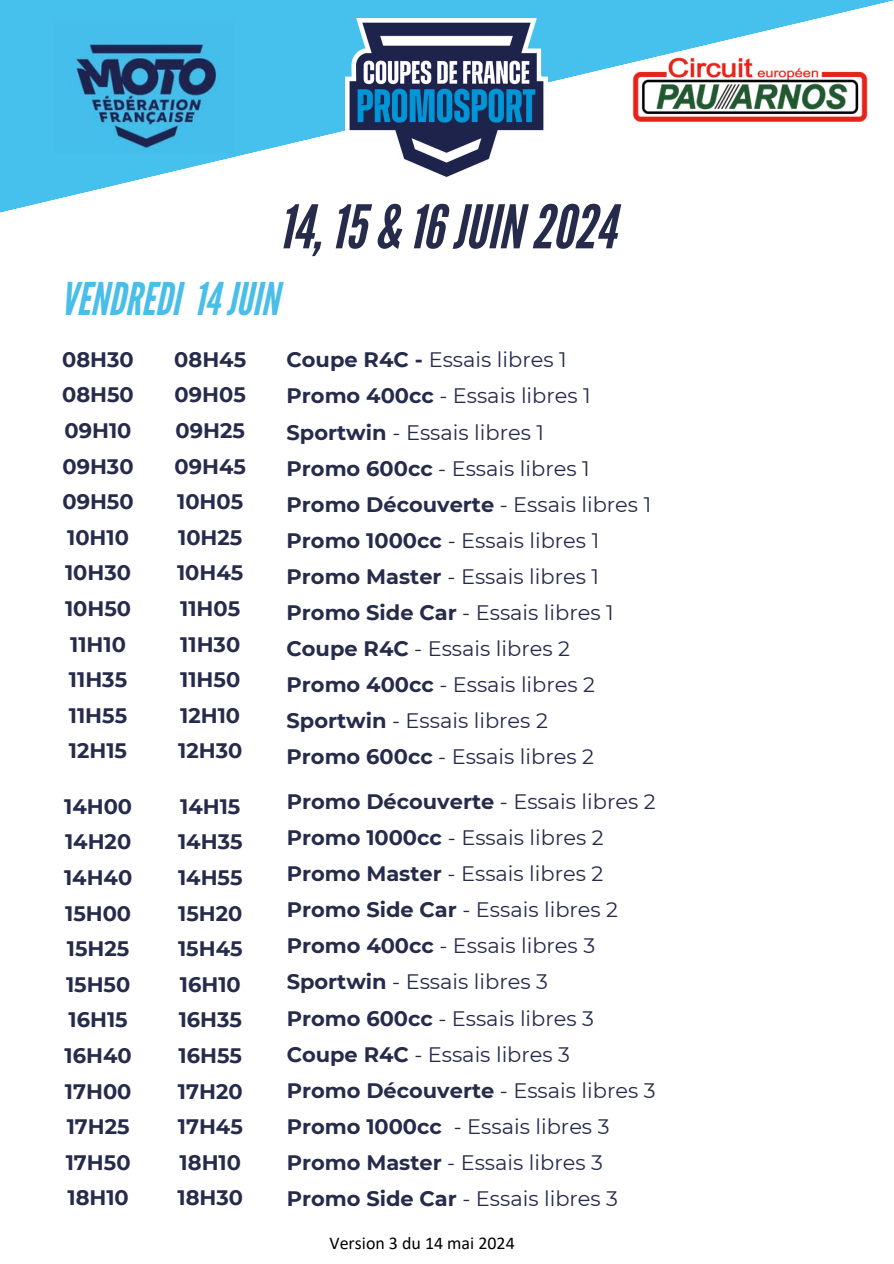
<style>
.page{position:relative;width:894px;height:1264px;background:#fff}
.page>*{position:absolute;margin:0;border:0;box-sizing:border-box;transform-origin:0 0}
.t1{font:italic 60px "League Gothic";color:#262b4b}
.t2{font:italic 45px "League Gothic";color:#49bee9}
.t3{font:21px/36px "Montserrat";color:#262b4b}
.t4{font:700 21px/35.5px "Montserrat";color:#262b4b}
.t5{font:18px "Calibri";color:#000}
.s1{font-weight:700}
</style>
<div class="page">
<svg style="left:0;top:0;width:893px;height:213px"></svg>
<img style="left:632px;top:57px;width:235px;height:64px">
<img style="left:53px;top:19px;width:181px;height:134px">
<img style="left:345px;top:19px;width:202px;height:162px">
<h1 class="t1" style="left:278px;top:192px;width:338px">14, 15 &amp; 16JUIN2024</h1>
<h2 class="t2" style="left:61px;top:272px;width:219px">VENDREDI 14JUIN</h2>
<h3 class="t4" style="left:62px;top:341px;width:73px;text-align:center">08H30<br>08H50<br>09H10<br>09H30<br>09H50<br>10H10<br>10H30<br>10H50<br>11H10<br>11H35<br>11H55<br>12H15</h3>
<h3 class="t3" style="left:286px;top:342px;width:366px"><span class="s1">Coupe R4C -</span> Essais libres 1<br><span class="s1">Promo 400cc</span> - Essais libres 1<br><span class="s1">Sportwin</span> - Essais libres 1<br><span class="s1">Promo 600cc</span> - Essais libres 1<br><span class="s1">Promo Découverte</span> - Essais libres 1<br><span class="s1">Promo 1000cc</span> - Essais libres 1<br><span class="s1">Promo Master</span> - Essais libres 1<br><span class="s1">Promo Side Car</span> - Essais libres 1<br><span class="s1">Coupe R4C</span> - Essais libres 2<br><span class="s1">Promo 400cc</span> - Essais libres 2<br><span class="s1">Sportwin</span> - Essais libres 2<br><span class="s1">Promo 600cc</span> - Essais libres 2</h3>
<h3 class="t4" style="left:174px;top:341px;width:73px">08H45<br>09H05<br>09H25<br>09H45<br>10H05<br>10H25<br>10H45<br>11H05<br>11H30<br>11H50<br>12H10<br>12H30</h3>
<h4 class="t4" style="left:64px;top:788px;width:70px">14H00<br>14H20<br>14H40<br>15H00<br>15H25<br>15H50<br>16H15<br>16H40<br>17H00<br>17H25<br>17H50<br>18H10</h4>
<h4 class="t3" style="left:286px;top:783px;width:370px"><span class="s1">Promo Découverte</span> - Essais libres 2<br><span class="s1">Promo 1000cc</span> - Essais libres 2<br><span class="s1">Promo Master</span> - Essais libres 2<br><span class="s1">Promo Side Car</span> - Essais libres 2<br><span class="s1">Promo 400cc</span> - Essais libres 3<br><span class="s1">Sportwin</span> - Essais libres 3<br><span class="s1">Promo 600cc</span> - Essais libres 3<br><span class="s1">Coupe R4C</span> - Essais libres 3<br><span class="s1">Promo Découverte</span> - Essais libres 3<br><span class="s1">Promo 1000cc</span> - Essais libres 3<br><span class="s1">Promo Master</span> - Essais libres 3<br><span class="s1">Promo Side Car</span> - Essais libres 3</h4>
<p class="t4" style="left:177px;top:788px;width:67px">14H15<br>14H35<br>14H55<br>15H20<br>15H45<br>16H10<br>16H35<br>16H55<br>17H20<br>17H45<br>18H10<br>18H30</p>
<h3 class="t5" style="left:329px;top:1235px;width:187px">Version 3 du 14 mai 2024</h3>
</div>
